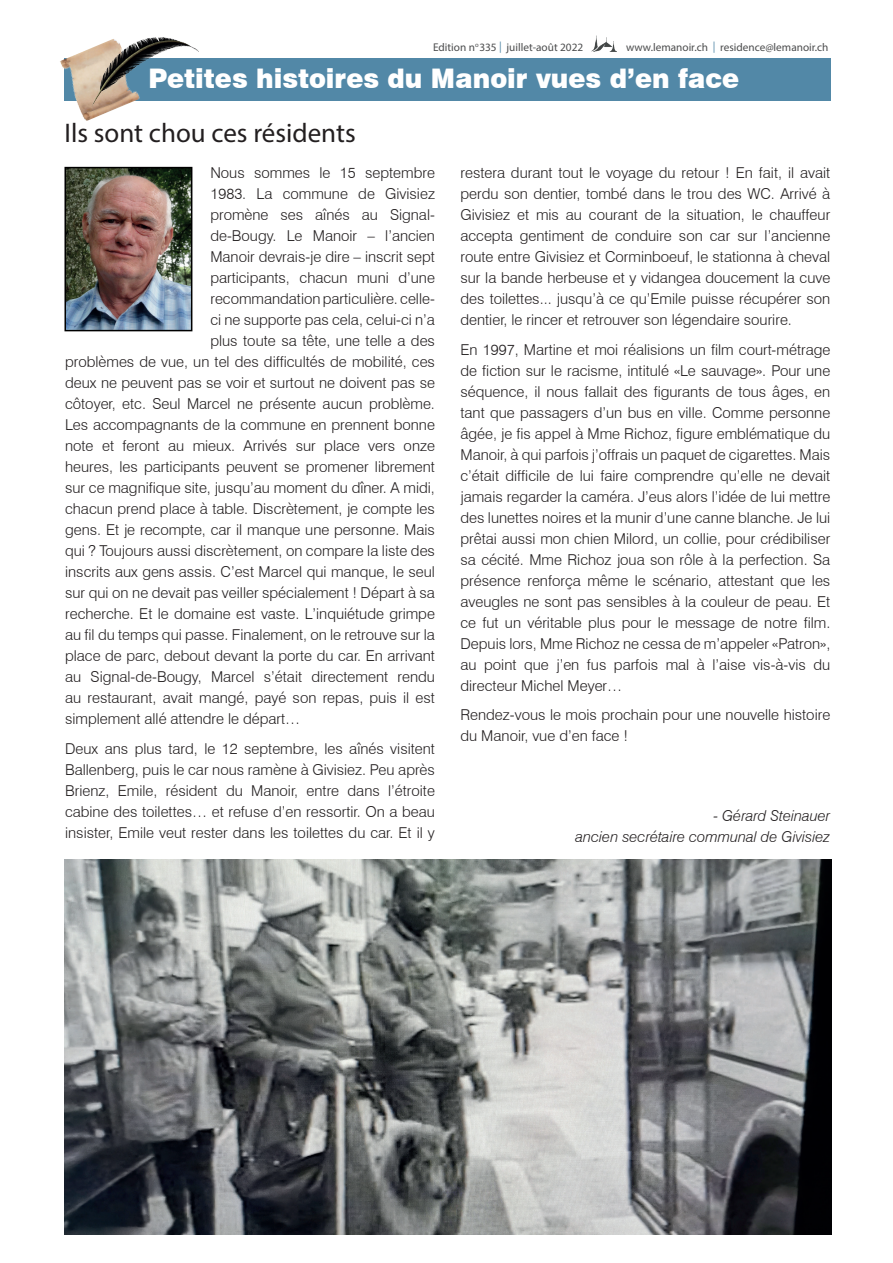
<style>
.page{position:relative;width:893px;height:1263px;background:#fff}
.page>*{position:absolute;margin:0;border:0;box-sizing:border-box;transform-origin:0 0}
.t1{font:900 27px "Swiss 721 BT";color:#fff;scale:.95 1}
.t2{font:27px "Myriad Pro";color:#231f20}
.t3{font:300 15px/21px "Swiss 721 BT";color:#231f20;text-align:justify}
.t4{font:italic 300 15px/21px "Swiss 721 BT";color:#231f20;text-align:right}
.t5{font:11.25px "Myriad Pro";color:#4b4c4d}
.s1{color:#5288a7}
</style>
<div class="page">
<img style="left:591px;top:35px;width:26px;height:17px">
<div style="left:64px;top:58px;width:767px;height:43px;background:#5288a7"></div>
<img style="left:67px;top:170px;width:122px;height:158px">
<div style="left:64px;top:167px;width:128px;height:164px;border:2px solid #000"></div>
<img style="left:60px;top:48px;width:65px;height:73px">
<img style="left:92px;top:37px;width:107px;height:68px">
<img style="left:64px;top:859px;width:767px;height:375px">
<p class="t5" style="left:433px;top:40px;width:152px">Edition n<sup>o</sup>335 <span class="s1">|</span> juillet-août 2022</p>
<p class="t5" style="left:626px;top:40px;width:204px">www.lemanoir.ch <span class="s1">|</span> residence@lemanoir.ch</p>
<h1 class="t1" style="left:148px;top:62px;width:623px">Petites histoires du Manoir vues d’en face</h1>
<h1 class="t2" style="left:64px;top:116px;width:293px">Ils sont chou ces résidents</h1>
<p class="t3" style="left:210px;top:162px;width:226px">Nous sommes le 15 septembre</p>
<p class="t3" style="left:210px;top:183px;width:226px">1983. La commune de Givisiez</p>
<p class="t3" style="left:210px;top:204px;width:226px">promène ses aînés au Signal-</p>
<p class="t3" style="left:210px;top:225px;width:226px">de-Bougy. Le Manoir – l’ancien</p>
<p class="t3" style="left:210px;top:246px;width:226px">Manoir devrais-je dire – inscrit sept</p>
<p class="t3" style="left:210px;top:267px;width:226px">participants, chacun muni d’une</p>
<p class="t3" style="left:210px;top:288px;width:226px">recommandation particulière. celle-</p>
<p class="t3" style="left:210px;top:309px;width:226px">ci ne supporte pas cela, celui-ci n’a</p>
<p class="t3" style="left:210px;top:330px;width:226px">plus toute sa tête, une telle a des</p>
<p class="t3" style="left:65px;top:351px;width:371px">problèmes de vue, un tel des difficultés de mobilité, ces</p>
<p class="t3" style="left:65px;top:372px;width:371px">deux ne peuvent pas se voir et surtout ne doivent pas se</p>
<p class="t3" style="left:65px;top:393px;width:371px">côtoyer, etc. Seul Marcel ne présente aucun problème.</p>
<p class="t3" style="left:65px;top:414px;width:371px">Les accompagnants de la commune en prennent bonne</p>
<p class="t3" style="left:65px;top:435px;width:371px">note et feront au mieux. Arrivés sur place vers onze</p>
<p class="t3" style="left:65px;top:456px;width:371px">heures, les participants peuvent se promener librement</p>
<p class="t3" style="left:65px;top:477px;width:371px">sur ce magnifique site, jusqu’au moment du dîner. A midi,</p>
<p class="t3" style="left:65px;top:498px;width:371px">chacun prend place à table. Discrètement, je compte les</p>
<p class="t3" style="left:65px;top:519px;width:371px">gens. Et je recompte, car il manque une personne. Mais</p>
<p class="t3" style="left:65px;top:540px;width:371px">qui ? Toujours aussi discrètement, on compare la liste des</p>
<p class="t3" style="left:65px;top:561px;width:371px">inscrits aux gens assis. C’est Marcel qui manque, le seul</p>
<p class="t3" style="left:65px;top:582px;width:371px">sur qui on ne devait pas veiller spécialement ! Départ à sa</p>
<p class="t3" style="left:65px;top:603px;width:371px">recherche. Et le domaine est vaste. L’inquiétude grimpe</p>
<p class="t3" style="left:65px;top:624px;width:371px">au fil du temps qui passe. Finalement, on le retrouve sur la</p>
<p class="t3" style="left:65px;top:645px;width:371px">place de parc, debout devant la porte du car. En arrivant</p>
<p class="t3" style="left:65px;top:666px;width:371px">au Signal-de-Bougy, Marcel s’était directement rendu</p>
<p class="t3" style="left:65px;top:687px;width:371px">au restaurant, avait mangé, payé son repas, puis il est</p>
<p class="t3" style="left:65px;top:708px;width:237px">simplement allé attendre le départ…</p>
<p class="t3" style="left:65px;top:738px;width:371px">Deux ans plus tard, le 12 septembre, les aînés visitent Ballenberg, puis le car nous ramène à Givisiez. Peu après Brienz, Emile, résident du Manoir, entre dans l’étroite cabine des toilettes… et refuse d’en ressortir. On a beau insister, Emile veut rester dans les toilettes du car. Et il y</p>
<p class="t3" style="left:460px;top:162px;width:371px">restera durant tout le voyage du retour ! En fait, il avait perdu son dentier, tombé dans le trou des WC. Arrivé à Givisiez et mis au courant de la situation, le chauffeur accepta gentiment de conduire son car sur l’ancienne route entre Givisiez et Corminboeuf, le stationna à cheval sur la bande herbeuse et y vidangea doucement la cuve des toilettes... jusqu’à ce qu’Emile puisse récupérer son dentier, le rincer et retrouver son légendaire sourire.</p>
<p class="t3" style="left:460px;top:339px;width:371px">En 1997, Martine et moi réalisions un film court-métrage de fiction sur le racisme, intitulé «Le sauvage». Pour une séquence, il nous fallait des figurants de tous âges, en tant que passagers d’un bus en ville. Comme personne âgée, je fis appel à Mme Richoz, figure emblématique du Manoir, à qui parfois j’offrais un paquet de cigarettes. Mais c’était difficile de lui faire comprendre qu’elle ne devait jamais regarder la caméra. J’eus alors l’idée de lui mettre des lunettes noires et la munir d’une canne blanche. Je lui prêtai aussi mon chien Milord, un collie, pour crédibiliser sa cécité. Mme Richoz joua son rôle à la perfection. Sa présence renforça même le scénario, attestant que les aveugles ne sont pas sensibles à la couleur de peau. Et ce fut un véritable plus pour le message de notre film.<br>Depuis lors, Mme Richoz ne cessa de m’appeler «Patron», au point que j’en fus parfois mal à l’aise vis-à-vis du directeur Michel Meyer…</p>
<p class="t3" style="left:460px;top:704px;width:371px">Rendez-vous le mois prochain pour une nouvelle histoire du Manoir, vue d’en face !</p>
<p class="t4" style="left:575px;top:805px;width:256px">- Gérard Steinauer<br>ancien secrétaire communal de Givisiez</p>
</div>
